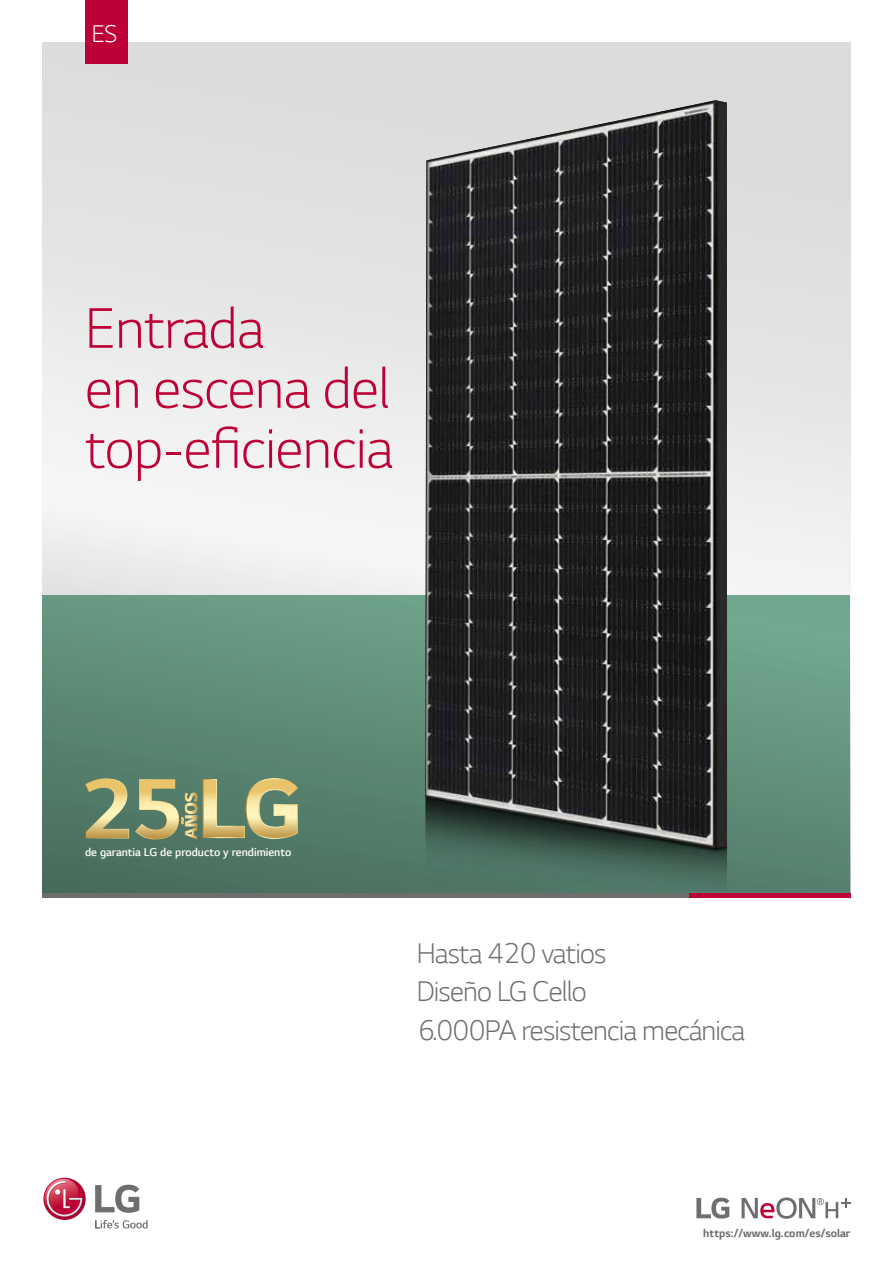
<style>
.page{position:relative;width:893px;height:1263px;background:#fff}
.page>*{position:absolute;margin:0;border:0;box-sizing:border-box;transform-origin:0 0}
.t1{font:300 60px/60px "LG Smart";letter-spacing:-.01em;color:#bd0035}
.t2{font:300 30px/38.5px "LG Smart";letter-spacing:-.025em;color:#6e6e6e}
.t3{font:300 25.5px "LG Smart";color:#fff}
.t4{font:300 12.15px "LG Smart";color:#fff}
.t5{font:700 12px "LG Smart";color:#6e6e6e}
</style>
<div class="page">
<svg style="left:43px;top:43px;width:807px;height:552px"></svg>
<div style="left:43px;top:595px;width:807px;height:298px;background:linear-gradient(to bottom,#6da18a,#4e7463)"></div>
<svg style="left:95px;top:1220px;width:53px;height:8px"></svg>
<svg style="left:95px;top:1185px;width:44px;height:28px"></svg>
<svg style="left:43px;top:1178px;width:43px;height:42px"></svg>
<svg style="left:43px;top:1179px;width:40px;height:38px"></svg>
<hr style="left:43px;top:893px;width:646px;height:4px;background:#6e6e6e">
<hr style="left:689px;top:893px;width:161px;height:4px;background:#bd0035">
<div style="left:85px;top:0;width:43px;height:64px;background:#bd0035"></div>
<svg style="left:85px;top:778px;width:112px;height:61px;background:#949d72"></svg>
<svg style="left:203px;top:778px;width:95px;height:61px;background:#a3a778"></svg>
<svg style="left:696px;top:1198px;width:33px;height:20px"></svg>
<svg style="left:742px;top:1197px;width:108px;height:22px"></svg>
<img style="left:425px;top:848px;width:302px;height:43px">
<img style="left:425px;top:100px;width:302px;height:748px">
<p class="t3" style="left:92px;top:17px;width:27px">ES</p>
<h1 class="t1" style="left:85px;top:295px;width:310px">Entrada<br>en escena del top-eficiencia</h1>
<p class="t4" style="left:85px;top:844px;width:208px">de garantia LG de producto y rendimiento</p>
<p class="t2" style="left:417px;top:932px;width:330px">Hasta 420 vatios<br>Diseño LG Cello<br>6.000PA resistencia mecánica</p>
<p class="t5" style="left:703px;top:1225px;width:149px">https://www.lg.com/es/solar</p>
</div>
